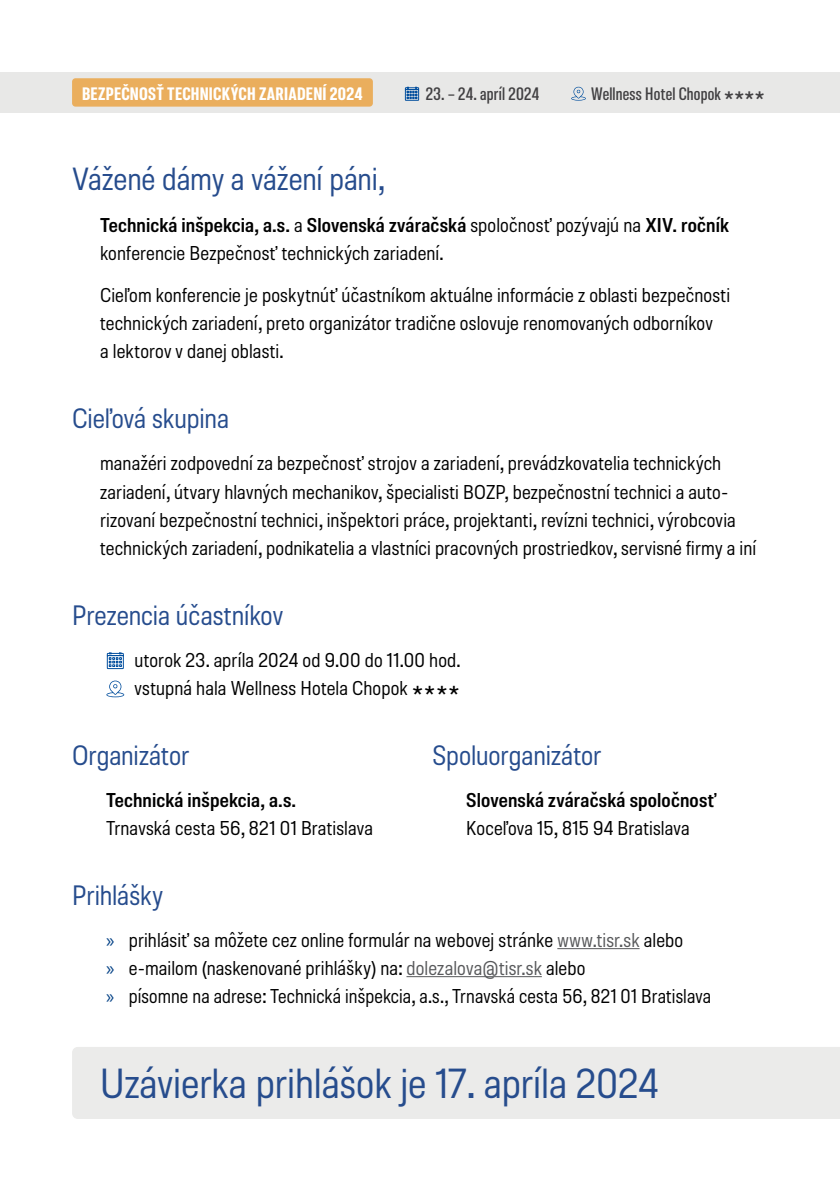
<style>
.page{position:relative;width:840px;height:1191px;background:#fff}
.page>*{position:absolute;margin:0;border:0;box-sizing:border-box;transform-origin:0 0}
.t1{font:semi-condensed 42px "Molde";color:#264c8d}
.t2{font:semi-condensed 32px "Molde";letter-spacing:-.005em;color:#264c8d}
.t3{font:semi-condensed 30px "Molde";color:#000}
.t4{font:semi-condensed 28px "Molde";color:#264c8d}
.t5{font:semi-condensed 20px/28px "Molde";letter-spacing:.005em;color:#000}
.t6{font:600 semi-condensed 20px "Molde";letter-spacing:.005em;color:#000}
.t7{font:600 condensed 18px "Molde";letter-spacing:.01em;color:#414042}
.t8{font:900 condensed 18px "Molde";letter-spacing:.01em;color:#fff}
.s1{font-size:27px}
.s2{font-weight:600}
.s3{font-family:"Myriad Pro";font-stretch:normal;color:#024085}
.s4{color:#58595b}
</style>
<div class="page">
<div style="left:0;top:72px;width:839px;height:41px;background:#e8e8e7"></div>
<div style="left:72px;top:78px;width:300px;height:29px;background:#eaae5d;border-radius:3px"></div>
<svg style="left:571px;top:86px;width:14px;height:15px"></svg>
<svg style="left:404px;top:86px;width:15px;height:15px"></svg>
<div style="left:72px;top:1047px;width:767px;height:72px;background:#ebebea"></div>
<hr style="left:557px;top:948px;width:82px;height:1px;background:#58595b">
<hr style="left:406px;top:976px;width:135px;height:1px;background:#58595b">
<svg style="left:106px;top:680px;width:18px;height:17px"></svg>
<svg style="left:106px;top:652px;width:18px;height:17px"></svg>
<p class="t8" style="left:82px;top:82px;width:282px">BEZPEČNOSŤ TECHNICKÝCH ZARIADENÍ 2024</p>
<p class="t7" style="left:590px;top:83px;width:175px">Wellness Hotel Chopok <span class="s1">****</span></p>
<p class="t7" style="left:425px;top:83px;width:115px">23. – 24. apríl 2024</p>
<h2 class="t2" style="left:72px;top:159px;width:313px">Vážené dámy a vážení páni,</h2>
<p class="t5" style="left:100px;top:211px;width:630px"><span class="s2">Technická inšpekcia, a.s.</span> a <span class="s2">Slovenská zváračská</span> spoločnosť pozývajú na <span class="s2">XIV. ročník </span>konferencie Bezpečnosť technických zariadení.</p>
<p class="t5" style="left:100px;top:281px;width:631px">Cieľom konferencie je poskytnúť účastníkom aktuálne informácie z oblasti bezpečnosti technických zariadení, preto organizátor tradične oslovuje renomovaných odborníkov<br>a lektorov v danej oblasti.</p>
<h3 class="t4" style="left:72px;top:401px;width:158px">Cieľová skupina</h3>
<p class="t5" style="left:100px;top:449px;width:657px">manažéri zodpovední za bezpečnosť strojov a zariadení, prevádzkovatelia technických zariadení, útvary hlavných mechanikov, špecialisti BOZP, bezpečnostní technici a auto&shy;rizovaní bezpečnostní technici, inšpektori práce, projektanti, revízni technici, výrobcovia technických zariadení, podnikatelia a vlastníci pracovných prostriedkov, servisné firmy a iní</p>
<h3 class="t4" style="left:72px;top:597px;width:212px">Prezencia účastníkov</h3>
<p class="t5" style="left:134px;top:645px;width:327px">utorok 23. apríla 2024 od 9.00 do 11.00 hod. vstupná hala Wellness Hotela Chopok</p>
<h3 class="t3" style="left:411px;top:679px;width:49px">****</h3>
<h3 class="t4" style="left:72px;top:737px;width:119px">Organizátor</h3>
<h3 class="t4" style="left:432px;top:737px;width:170px">Spoluorganizátor</h3>
<p class="t6" style="left:106px;top:787px;width:191px">Technická inšpekcia, a.s.</p>
<p class="t6" style="left:466px;top:787px;width:252px">Slovenská zváračská spoločnosť</p>
<p class="t5" style="left:106px;top:813px;width:268px">Trnavská cesta 56, 821 01 Bratislava</p>
<p class="t5" style="left:466px;top:813px;width:225px">Koceľova 15, 815 94 Bratislava</p>
<h3 class="t4" style="left:72px;top:877px;width:93px">Prihlášky</h3>
<p class="t5" style="left:106px;top:925px;width:606px"><span class="s3">»</span> prihlásiť sa môžete cez online formulár na webovej stránke <span class="s4">www.tisr.sk</span> alebo<br><span class="s3">»</span> e-mailom (naskenované prihlášky) na: <span class="s4">dolezalova@tisr.sk</span> alebo<br><span class="s3">»</span> písomne na adrese: Technická inšpekcia, a.s., Trnavská cesta 56, 821 01 Bratislava</p>
<h1 class="t1" style="left:100px;top:1057px;width:559px">Uzávierka prihlášok je 17. apríla 2024</h1>
</div>
